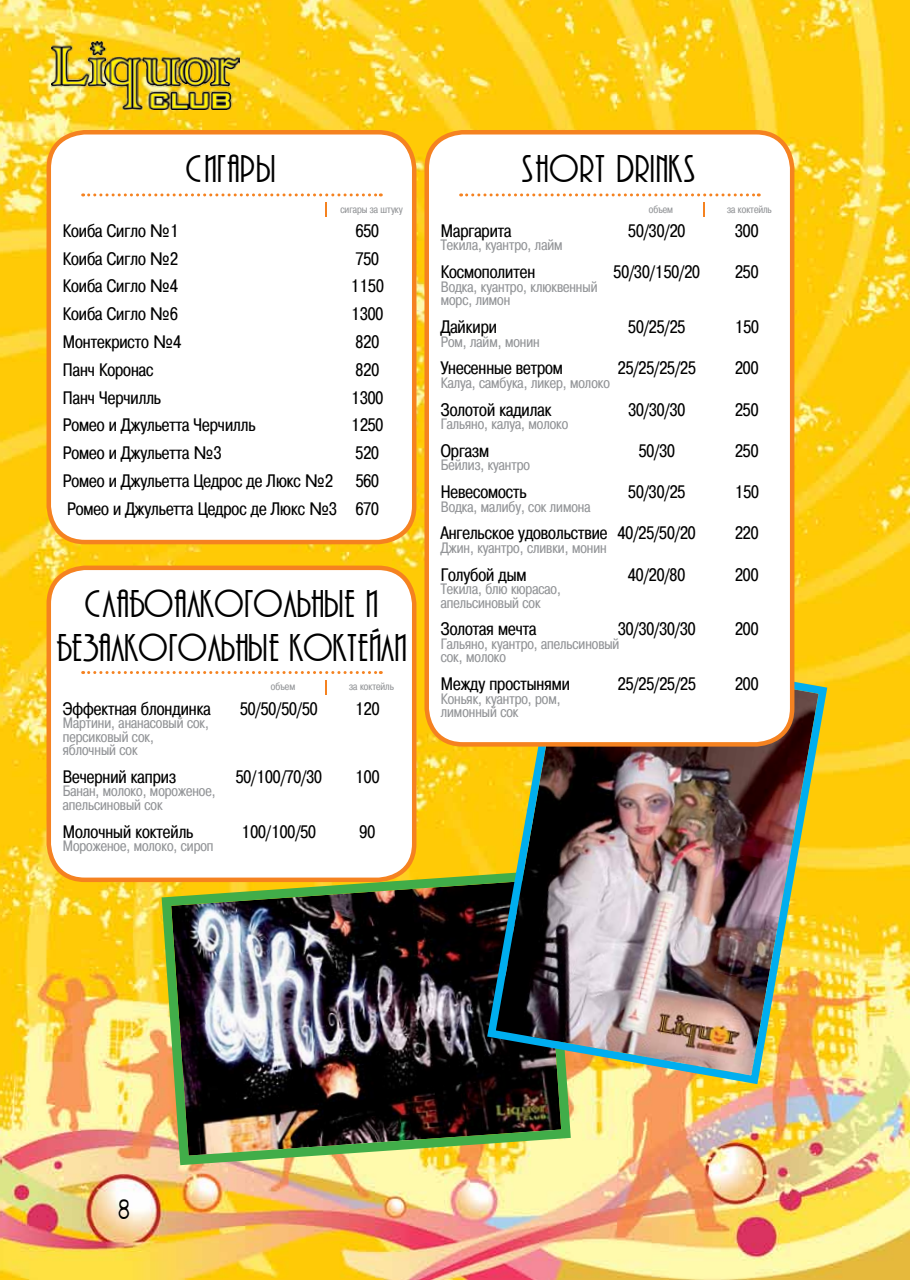
<style>
.page{position:relative;width:910px;height:1280px;background:#fff}
.page>*{position:absolute;margin:0;border:0;box-sizing:border-box;transform-origin:0 0}
.t1{font:36px/43.2px "Ukr Playt";letter-spacing:-.025em;color:#000;text-align:center}
.t2{font:36px "Ukr Playt";color:#000}
.t3{font:31.5px "Agatha Modern";color:#000}
.t4{font:18px/27.8px "Pragmatica Cond C";color:#000;text-align:right}
.t5{font:15px/13.5px "Pragmatica Cond C";color:#939598}
.t6{font:10.5px "Pragmatica Cond C";color:#939598}
.s1{font-family:"Pragmatica WINC"}
</style>
<div class="page">
<img style="left:0;top:0;width:910px;height:1280px">
<img style="left:51px;top:42px;width:188px;height:68px">
<img style="left:157px;top:865px;width:419px;height:305px">
<img style="left:483px;top:636px;width:349px;height:452px">
<div style="left:49px;top:132px;width:365px;height:410px;background:#fff;border-radius:36px"></div>
<div style="left:47px;top:130px;width:369px;height:414px;border:4px solid #f58220;border-radius:36px"></div>
<svg style="left:83px;top:193px;width:298px;height:3px"></svg>
<svg style="left:325px;top:202px;width:1px;height:15px"></svg>
<div style="left:49px;top:568px;width:365px;height:312px;background:#fff;border-radius:36px"></div>
<div style="left:47px;top:566px;width:369px;height:316px;border:4px solid #f58220;border-radius:36px"></div>
<svg style="left:83px;top:671px;width:298px;height:3px"></svg>
<svg style="left:325px;top:680px;width:1px;height:15px"></svg>
<div style="left:427px;top:132px;width:365px;height:612px;background:#fff;border-radius:36px"></div>
<div style="left:424px;top:130px;width:370px;height:617px;border:4px solid #f58220;border-radius:36px"></div>
<svg style="left:461px;top:193px;width:298px;height:3px"></svg>
<svg style="left:703px;top:202px;width:1px;height:15px"></svg>
<h1 class="t1" style="left:186px;top:148px;width:93px">СИГАРЫ</h1>
<p class="t6" style="left:340px;top:203px;width:64px">сигары за штуку</p>
<p class="t4" style="left:63px;top:217px;width:117px">Коиба Сигло <span class="s1">№</span>1</p>
<p class="t4" style="left:356px;top:217px;width:25px">650</p>
<p class="t4" style="left:63px;top:245px;width:117px">Коиба Сигло <span class="s1">№</span>2</p>
<p class="t4" style="left:356px;top:245px;width:25px">750</p>
<p class="t4" style="left:63px;top:272px;width:116px">Коиба Сигло <span class="s1">№</span>4</p>
<p class="t4" style="left:351px;top:272px;width:35px">1150</p>
<p class="t4" style="left:63px;top:300px;width:117px">Коиба Сигло <span class="s1">№</span>6</p>
<p class="t4" style="left:351px;top:300px;width:34px">1300</p>
<p class="t4" style="left:63px;top:328px;width:120px">Монтекристо <span class="s1">№</span>4</p>
<p class="t4" style="left:356px;top:328px;width:25px">820</p>
<p class="t4" style="left:63px;top:356px;width:92px">Панч Коронас</p>
<p class="t4" style="left:356px;top:356px;width:25px">820</p>
<p class="t4" style="left:63px;top:383px;width:100px">Панч Черчилль</p>
<p class="t4" style="left:351px;top:383px;width:34px">1300</p>
<p class="t4" style="left:63px;top:411px;width:194px">Ромео и Джульетта Черчилль</p>
<p class="t4" style="left:351px;top:411px;width:34px">1250</p>
<p class="t4" style="left:63px;top:439px;width:160px">Ромео и Джульетта <span class="s1">№</span>3</p>
<p class="t4" style="left:356px;top:439px;width:25px">520</p>
<p class="t4" style="left:63px;top:467px;width:272px">Ромео и Джульетта Цедрос де Люкс <span class="s1">№</span>2</p>
<p class="t4" style="left:67px;top:467px;width:313px">560<br>Ромео и Джульетта Цедрос де Люкс <span class="s1">№</span>3 670</p>
<h1 class="t1" style="left:56px;top:583px;width:352px">СЛАБОАЛКОГОЛЬНЫЕ И<br>БЕЗАЛКОГОЛЬНЫЕ КОКТЕЙЛИ</h1>
<p class="t6" style="left:271px;top:681px;width:26px">объем</p>
<p class="t6" style="left:349px;top:681px;width:46px">за коктейль</p>
<p class="t4" style="left:63px;top:694px;width:149px">Эффектная блондинка</p>
<p class="t4" style="left:240px;top:694px;width:79px">50/50/50/50</p>
<p class="t4" style="left:355px;top:694px;width:26px">120</p>
<p class="t5" style="left:63px;top:716px;width:148px">Мартини, ананасовый сок, персиковый сок, яблочный сок</p>
<p class="t4" style="left:63px;top:763px;width:115px">Вечерний каприз</p>
<p class="t4" style="left:236px;top:763px;width:88px">50/100/70/30</p>
<p class="t4" style="left:355px;top:763px;width:26px">100</p>
<p class="t5" style="left:63px;top:784px;width:154px">Банан, молоко, мороженое, апельсиновый сок</p>
<p class="t4" style="left:63px;top:817px;width:132px">Молочный коктейль</p>
<p class="t4" style="left:242px;top:817px;width:76px">100/100/50</p>
<p class="t4" style="left:360px;top:817px;width:17px">90</p>
<p class="t5" style="left:63px;top:839px;width:152px">Мороженое, молоко, сироп</p>
<h1 class="t2" style="left:522px;top:149px;width:177px">SHORT DRINKS</h1>
<p class="t6" style="left:649px;top:203px;width:26px">объем</p>
<p class="t6" style="left:727px;top:203px;width:46px">за коктейль</p>
<p class="t4" style="left:441px;top:217px;width:72px">Маргарита</p>
<p class="t4" style="left:628px;top:217px;width:59px">50/30/20</p>
<p class="t4" style="left:735px;top:217px;width:25px">300</p>
<p class="t5" style="left:441px;top:239px;width:123px">Текила, куантро, лайм</p>
<p class="t4" style="left:441px;top:258px;width:96px">Космополитен</p>
<p class="t4" style="left:614px;top:258px;width:88px">50/30/150/20</p>
<p class="t4" style="left:735px;top:258px;width:25px">250</p>
<p class="t5" style="left:441px;top:280px;width:158px">Водка, куантро, клюквенный морс, лимон</p>
<p class="t4" style="left:441px;top:313px;width:58px">Дайкири</p>
<p class="t4" style="left:628px;top:313px;width:59px">50/25/25</p>
<p class="t4" style="left:735px;top:313px;width:26px">150</p>
<p class="t5" style="left:441px;top:335px;width:101px">Ром, лайм, монин</p>
<p class="t4" style="left:441px;top:354px;width:124px">Унесенные ветром</p>
<p class="t4" style="left:618px;top:354px;width:79px">25/25/25/25</p>
<p class="t4" style="left:735px;top:354px;width:25px">200</p>
<p class="t5" style="left:441px;top:376px;width:171px">Калуа, самбука, ликер, молоко</p>
<p class="t4" style="left:441px;top:395px;width:112px">Золотой кадилак</p>
<p class="t4" style="left:628px;top:395px;width:58px">30/30/30</p>
<p class="t4" style="left:735px;top:395px;width:25px">250</p>
<p class="t5" style="left:441px;top:417px;width:129px">Гальяно, калуа, молоко</p>
<p class="t4" style="left:441px;top:437px;width:50px">Оргазм</p>
<p class="t4" style="left:639px;top:437px;width:38px">50/30</p>
<p class="t4" style="left:735px;top:437px;width:25px">250</p>
<p class="t5" style="left:441px;top:458px;width:91px">Бейлиз, куантро</p>
<p class="t4" style="left:441px;top:478px;width:87px">Невесомость</p>
<p class="t4" style="left:628px;top:478px;width:59px">50/30/25</p>
<p class="t4" style="left:735px;top:478px;width:26px">150</p>
<p class="t5" style="left:441px;top:500px;width:151px">Водка, малибу, сок лимона</p>
<p class="t4" style="left:441px;top:519px;width:256px">Ангельское удовольствие 40/25/50/20</p>
<p class="t4" style="left:735px;top:519px;width:25px">220</p>
<p class="t5" style="left:441px;top:541px;width:167px">Джин, куантро, сливки, монин</p>
<p class="t4" style="left:441px;top:560px;width:87px">Голубой дым</p>
<p class="t4" style="left:628px;top:560px;width:59px">40/20/80</p>
<p class="t4" style="left:735px;top:560px;width:25px">200</p>
<p class="t5" style="left:441px;top:582px;width:122px">Текила, блю кюрасао, апельсиновый сок</p>
<p class="t4" style="left:441px;top:615px;width:97px">Золотая мечта</p>
<p class="t4" style="left:618px;top:615px;width:79px">30/30/30/30</p>
<p class="t4" style="left:735px;top:615px;width:25px">200</p>
<p class="t5" style="left:441px;top:637px;width:180px">Гальяно, куантро, апельсиновый сок, молоко</p>
<p class="t4" style="left:441px;top:670px;width:131px">Между простынями</p>
<p class="t4" style="left:618px;top:670px;width:79px">25/25/25/25</p>
<p class="t4" style="left:735px;top:670px;width:25px">200</p>
<p class="t5" style="left:441px;top:692px;width:121px">Коньяк, куантро, ром, лимонный сок</p>
<h2 class="t3" style="left:116px;top:1194px;width:16px">8</h2>
</div>
